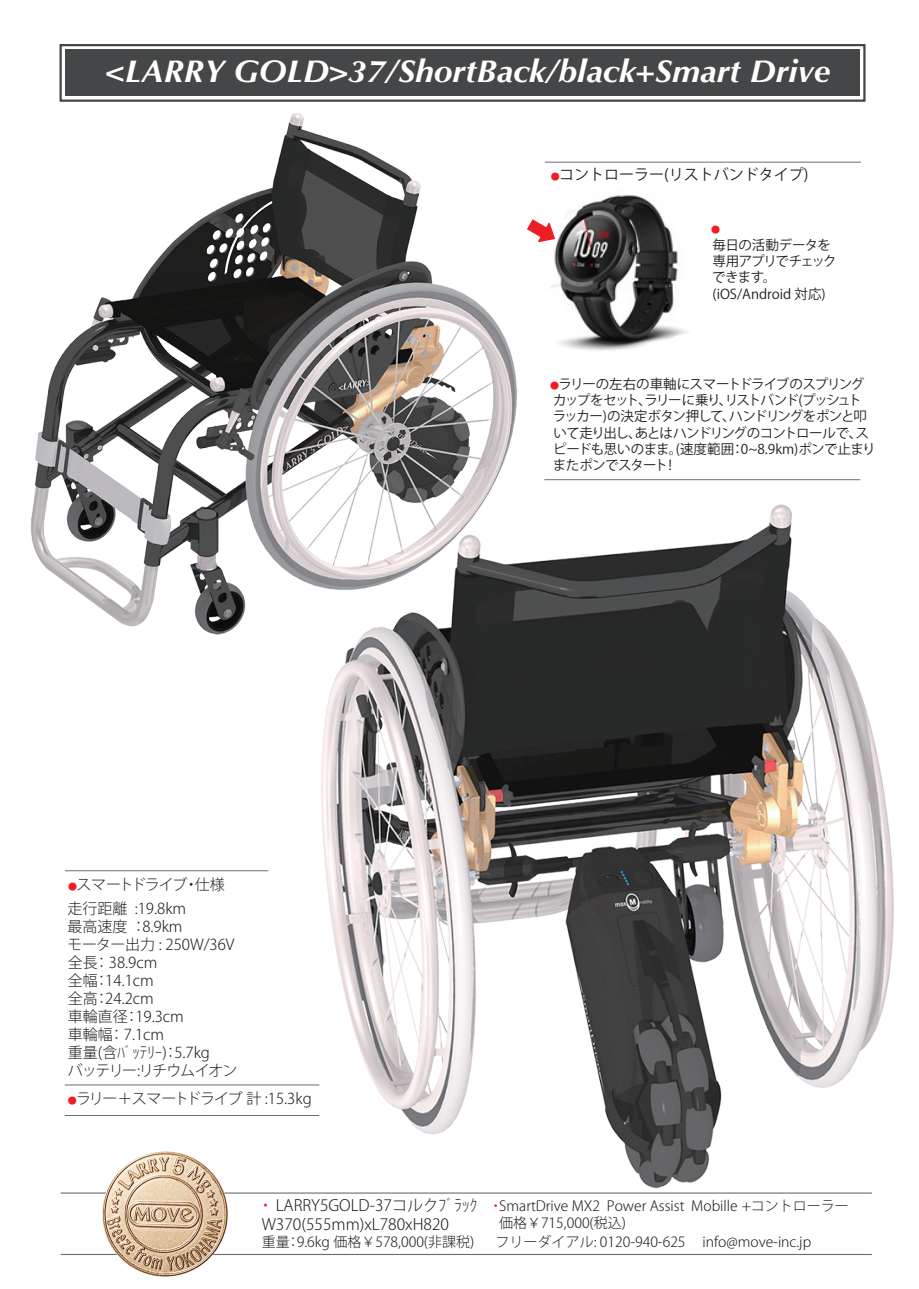
<style>
.page{position:relative;width:919px;height:1289px;background:#fff}
.page>*{position:absolute;margin:0;border:0;box-sizing:border-box;transform-origin:0 0}
.t1{font:italic 700 31.5px "Optima";color:#fff;scale:1.05 1}
.t2{font:300 15.6px/18.6px "Koz Go Pr 6 N";color:#231f20}
.t3{font:300 15px/18px "Koz Go Pr 6 N";color:#231f20}
.t4{font:300 15px "Koz Go Pr 6 N";letter-spacing:-.07em;color:#231f20}
.t5{font:15px "Koz Go Pr 6 N";color:#231f20}
.t6{font:300 13.95px/16.8px "Koz Go Pr 6 N";color:#231f20}
.t7{font:13.5px/16.2px "Koz Go Pr 6 N";letter-spacing:-.05em;color:#231f20}
.t8{font:13.5px/16.2px "Koz Go Pr 6 N";letter-spacing:-.02em;color:#231f20}
.t9{font:9px "Koz Go Pr 6 N";color:#ee1d23}
.s1{font-size:9px;color:#ee1d23}
.s2{font-weight:400;font-size:9px;color:#ee1d23}
.s3{color:#ee1d23}
</style>
<div class="page">
<img style="left:30px;top:113px;width:488px;height:522px">
<img style="left:285px;top:478px;width:609px;height:716px">
<img style="left:550px;top:195px;width:137px;height:156px">
<hr style="left:65px;top:1115px;width:254px;height:1px;background:#6c6d70">
<hr style="left:65px;top:1084px;width:254px;height:1px;background:#6c6d70">
<hr style="left:65px;top:870px;width:203px;height:1px;background:#6c6d70">
<hr style="left:545px;top:162px;width:315px;height:1px;background:#6c6d70">
<hr style="left:544px;top:479px;width:316px;height:1px;background:#6c6d70">
<div style="left:65px;top:49px;width:795px;height:47px;background:#454647"></div>
<div style="left:59px;top:44px;width:806px;height:58px;border:2px solid #454647"></div>
<hr style="left:61px;top:1192px;width:810px;height:1px;background:#6c6d70">
<hr style="left:61px;top:1253px;width:810px;height:1px;background:#6c6d70">
<img style="left:103px;top:1151px;width:124px;height:124px">
<svg style="left:527px;top:214px;width:32px;height:33px"></svg>
<h1 class="t1" style="left:105px;top:52px;width:692px">&lt;LARRY GOLD&gt;37/ShortBack/black+Smart Drive</h1>
<p class="t5" style="left:550px;top:166px;width:259px"><span class="s1">●</span>コントローラー(リストバンドタイプ)</p>
<p class="t9" style="left:711px;top:224px;width:10px">●</p>
<p class="t8" style="left:712px;top:237px;width:126px">毎日の活動データを専用アプリでチェックできます。(iOS/Android 対応)</p>
<p class="t7" style="left:550px;top:376px;width:327px"><span class="s1">●</span>ラリーの左右の車軸にスマートドライブのスプリングカップをセット、ラリーに乗り、リストバンド(プッシュトラッカー)の決定ボタン押して、ハンドリングをポンと叩いて走り出し、あとはハンドリングのコントロールで、スピードも思いのまま。(速度範囲：0~8.9km)ポンで止まりまたポンでスタート！</p>
<p class="t3" style="left:68px;top:872px;width:159px;line-height:23.9px"><span class="s2">●</span>スマートドライブ・仕様走行距離 :19.8km</p>
<p class="t3" style="left:67px;top:917px;width:171px">最高速度：8.9km<br>モーター出力 : 250W/36V全長： 38.9cm<br>全幅：14.1cm<br>全高：24.2cm<br>車輪直径：19.3cm<br>車輪幅： 7.1cm<br>重量(含ﾊﾞｯﾃﾘｰ)：5.7kg<br>バッテリー:リチウムイオン</p>
<p class="t4" style="left:68px;top:1090px;width:245px"><span class="s2">●</span>ラリー＋スマートドライブ 計 :15.3kg</p>
<p class="t2" style="left:258px;top:1196px;width:221px"><span class="s3">・</span>LARRY5GOLD-37コルクﾌﾞﾗｯｸ<br>W370(555mm)xL780xH820</p>
<p class="t6" style="left:262px;top:1233px;width:214px">重量：9.6kg 価格￥578,000(非課税)</p>
<p class="t6" style="left:499px;top:1197px;width:351px;text-indent:-10px"><span class="s3">・</span>SmartDrive MX2 Power Assist Mobille +コントローラー価格￥715,000(税込)</p>
<p class="t6" style="left:495px;top:1233px;width:317px">フリーダイアル: 0120-940-625 info@move-inc.jp</p>
</div>
